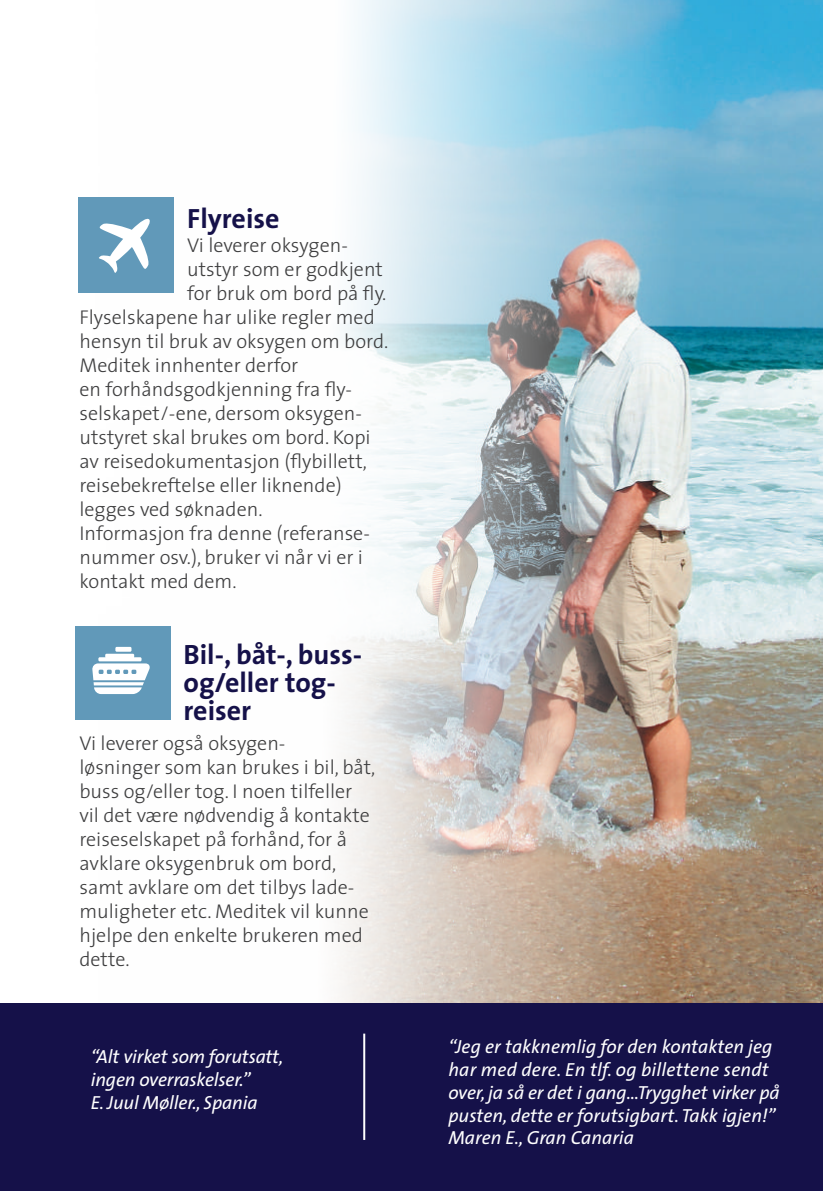
<style>
.page{position:relative;width:823px;height:1191px;background:#fff}
.page>*{position:absolute;margin:0;border:0;box-sizing:border-box;transform-origin:0 0}
.t1{font:700 28px/28px "The Sans";color:#151149}
.t2{font:300 20px/24px "The Sans";color:#3e3e3f}
.t3{font:italic 19px/22.8px "The Sans";color:#fff}
</style>
<div class="page">
<img style="left:170px;top:0;width:652px;height:1003px">
<div style="left:0;top:1003px;width:822px;height:188px;background:#151149"></div>
<div style="left:78px;top:197px;width:96px;height:96px;background:#6199b9"></div>
<svg style="left:99px;top:218px;width:51px;height:55px"></svg>
<div style="left:75px;top:626px;width:95px;height:94px;background:#6199b9"></div>
<hr style="left:115px;top:647px;width:16px;height:4px;background:#fff">
<svg style="left:92px;top:654px;width:58px;height:40px"></svg>
<hr style="left:363px;top:1033px;width:2px;height:107px;background:#fff">
<h1 class="t1" style="left:187px;top:204px;width:94px">Flyreise</h1>
<p class="t2" style="left:187px;top:233px;width:162px">Vi leverer oksygen-</p>
<p class="t2" style="left:187px;top:257px;width:197px">utstyr som er godkjent</p>
<p class="t2" style="left:187px;top:281px;width:200px">for bruk om bord på fly.</p>
<p class="t2" style="left:79px;top:305px;width:297px">Flyselskapene har ulike regler med</p>
<p class="t2" style="left:79px;top:329px;width:310px">hensyn til bruk av oksygen om bord.</p>
<p class="t2" style="left:79px;top:353px;width:220px">Meditek innhenter derfor</p>
<p class="t2" style="left:79px;top:377px;width:274px">en forhåndsgodkjenning fra fly-</p>
<p class="t2" style="left:79px;top:401px;width:284px">selskapet/-ene, dersom oksygen-</p>
<p class="t2" style="left:79px;top:425px;width:292px">utstyret skal brukes om bord. Kopi</p>
<p class="t2" style="left:79px;top:449px;width:289px">av reisedokumentasjon (flybillett,</p>
<p class="t2" style="left:79px;top:473px;width:264px">reisebekreftelse eller liknende)</p>
<p class="t2" style="left:79px;top:497px;width:184px">legges ved søknaden.</p>
<p class="t2" style="left:79px;top:521px;width:290px">Informasjon fra denne (referanse-</p>
<p class="t2" style="left:79px;top:545px;width:285px">nummer osv.), bruker vi når vi er i</p>
<p class="t2" style="left:79px;top:569px;width:158px">kontakt med dem.</p>
<h1 class="t1" style="left:183px;top:640px;width:180px">Bil-, båt-, buss&shy;og/eller tog&shy;reiser</h1>
<p class="t2" style="left:79px;top:731px;width:297px">Vi leverer også oksygen-<br>løsninger som kan brukes i bil, båt, buss og/eller tog. I noen tilfeller vil det være nødvendig å kontakte reiseselskapet på forhånd, for å avklare oksygenbruk om bord, samt avklare om det tilbys lade&shy;muligheter etc. Meditek vil kunne hjelpe den enkelte brukeren med dette.</p>
<p class="t3" style="left:91px;top:1044px;width:194px">“Alt virket som forutsatt, ingen overraskelser.”<br>E. Juul Møller., Spania</p>
<p class="t3" style="left:448px;top:1034px;width:332px">“Jeg er takknemlig for den kontakten jeg har med dere. En tlf. og billettene sendt over, ja så er det i gang...Trygghet virker på pusten, dette er forutsigbart. Takk igjen!” Maren E., Gran Canaria</p>
</div>
